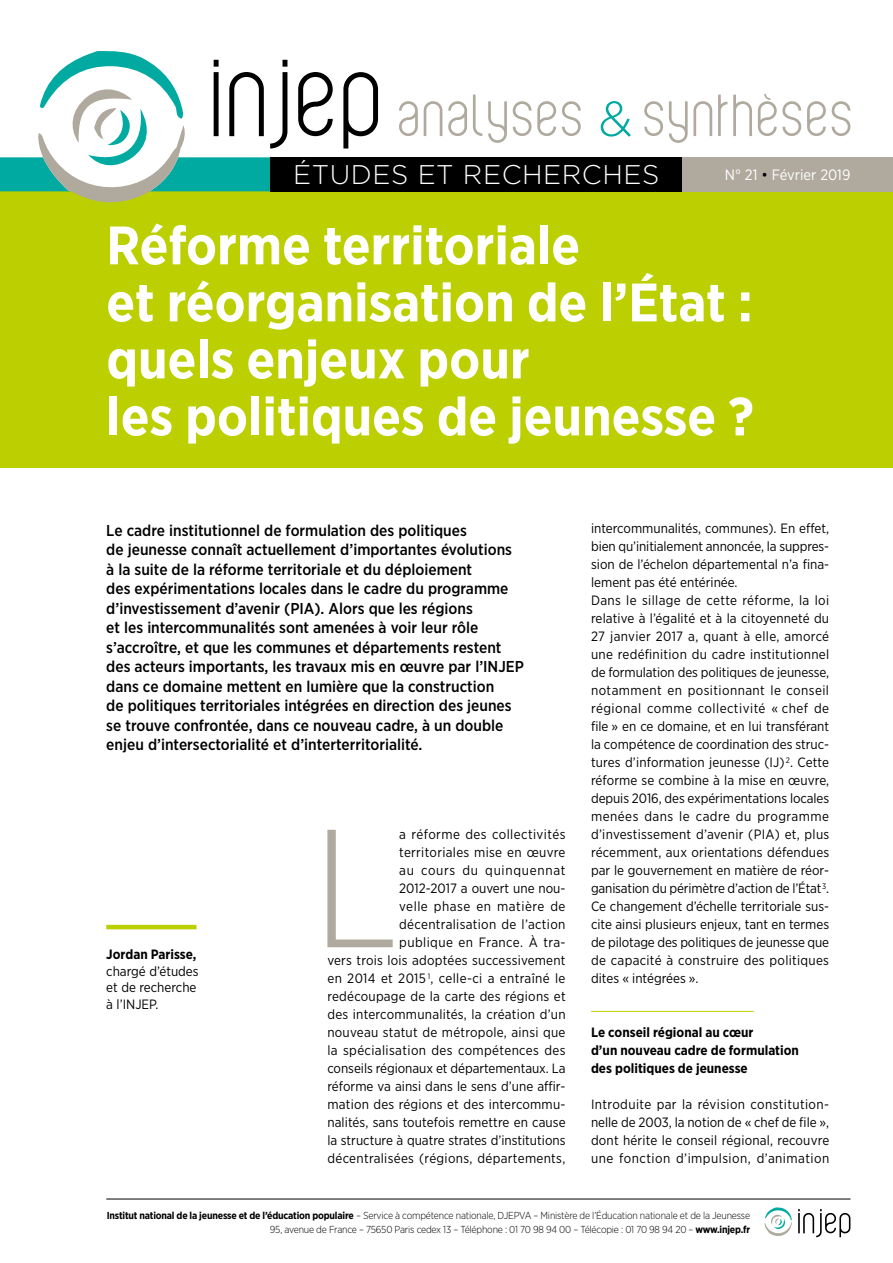
<style>
.page{position:relative;width:893px;height:1263px;background:#fff}
.page>*{position:absolute;margin:0;border:0;box-sizing:border-box;transform-origin:0 0}
.t1{font:300 167.85px "Gotham Narrow";color:#b0aa9e}
.t2{font:700 54px/57px "Gotham Narrow";color:#fff}
.t3{font:300 27px "Gotham";letter-spacing:.02em;color:#fff}
.t4{font:500 15.75px/19.5px "Gotham Narrow";color:#000}
.t5{font:15px "Gotham Narrow";color:#fff}
.t6{font:13.5px/18px "Gotham Narrow";letter-spacing:.005em;color:#000}
.t7{font:700 13.5px/18px "Gotham Narrow";color:#000}
.t8{font:300 10.2px/14.2px "Gotham Narrow";letter-spacing:-.02em;color:#000;text-align:right}
.s1{color:#000}
.s2{font-weight:700}
</style>
<div class="page">
<div style="left:0;top:191px;width:893px;height:277px;background:#bccf00"></div>
<div style="left:270px;top:157px;width:412px;height:34px;background:#000"></div>
<svg style="left:0;top:51px;width:287px;height:152px"></svg>
<svg style="left:298px;top:72px;width:35px;height:64px"></svg>
<svg style="left:343px;top:72px;width:35px;height:77px"></svg>
<svg style="left:644px;top:94px;width:206px;height:49px"></svg>
<svg style="left:601px;top:101px;width:30px;height:36px"></svg>
<svg style="left:399px;top:95px;width:182px;height:48px"></svg>
<div style="left:682px;top:157px;width:211px;height:34px;background:#b0aa9e"></div>
<svg style="left:798px;top:1209px;width:52px;height:28px"></svg>
<svg style="left:764px;top:1207px;width:28px;height:29px"></svg>
<hr style="left:106px;top:1199px;width:745px;height:1px;background:#000">
<hr style="left:106px;top:925px;width:90px;height:4px;background:#bccf00">
<hr style="left:591px;top:1011px;width:163px;height:1px;background:#bccf00">
<h3 class="t3" style="left:293px;top:160px;width:368px">ÉTUDES ET RECHERCHES</h3>
<p class="t5" style="left:725px;top:165px;width:127px">N° 21 <span class="s1">•</span> Février 2019</p>
<h2 class="t2" style="left:106px;top:216px;width:649px">Réforme territoriale<br>et réorganisation de l’État : quels enjeux pour<br>les politiques de jeunesse ?</h2>
<p class="t4" style="left:106px;top:520px;width:419px">Le cadre institutionnel de formulation des politiques<br>de jeunesse connaît actuellement d’importantes évolutions à la suite de la réforme territoriale et du déploiement<br>des expérimentations locales dans le cadre du programme d’investissement d’avenir (PIA). Alors que les régions<br>et les intercommunalités sont amenées à voir leur rôle s’accroître, et que les communes et départements restent des acteurs importants, les travaux mis en œuvre par l’INJEP dans ce domaine mettent en lumière que la construction<br>de politiques territoriales intégrées en direction des jeunes se trouve confrontée, dans ce nouveau cadre, à un double enjeu d’intersectorialité et d’interterritorialité.</p>
<p class="t7" style="left:106px;top:945px;width:92px">Jordan Parisse,</p>
<p class="t6" style="left:106px;top:962px;width:94px;line-height:16.5px">chargé d’études et de recherche à l’INJEP.</p>
<p class="t6" style="left:327px;top:825px;width:240px;text-align:right">a réforme des collectivités territoriales mise en œuvre<br>au cours du quinquennat<br>2012-2017 a ouvert une nou-<br>velle phase en matière de décentralisation de l’action<br>publique en France. À tra-<br>vers trois lois adoptées successivement en 2014 et 2015 <sup>1</sup>, celle-ci a entraîné le redécoupage de la carte des régions et des intercommunalités, la création d’un nouveau statut de métropole, ainsi que la spécialisation des compétences des conseils régionaux et départementaux. La réforme va ainsi dans le sens d’une affir&shy;mation des régions et des intercommu&shy;nalités, sans toutefois remettre en cause la structure à quatre strates d’institutions décentralisées (régions, départements,</p>
<h1 class="t1" style="left:312px;top:785px;width:88px">L</h1>
<p class="t6" style="left:591px;top:519px;width:240px">intercommunalités, communes). En effet, bien qu’initialement annoncée, la suppres&shy;sion de l’échelon départemental n’a fina&shy;lement pas été entérinée.<br>Dans le sillage de cette réforme, la loi relative à l’égalité et à la citoyenneté du 27 janvier 2017 a, quant à elle, amorcé une redéfinition du cadre institutionnel de formulation des politiques de jeunesse, notamment en positionnant le conseil régional comme collectivité « chef de file » en ce domaine, et en lui transférant la compétence de coordination des struc&shy;tures d’information jeunesse (IJ) <sup>2</sup>. Cette réforme se combine à la mise en œuvre, depuis 2016, des expérimentations locales menées dans le cadre du programme d’investissement d’avenir (PIA) et, plus récemment, aux orientations défendues par le gouvernement en matière de réor&shy;ganisation du périmètre d’action de l’État<sup>3</sup>.<br>Ce changement d’échelle territoriale sus&shy;cite ainsi plusieurs enjeux, tant en termes de pilotage des politiques de jeunesse que de capacité à construire des politiques dites « intégrées ».</p>
<p class="t7" style="left:591px;top:1023px;width:209px">Le conseil régional au cœur<br>d’un nouveau cadre de formulation des politiques de jeunesse</p>
<p class="t6" style="left:591px;top:1095px;width:240px;text-align:justify">Introduite par la révision constitution&shy;nelle de 2003, la notion de « chef de file », dont hérite le conseil régional, recouvre une fonction d’impulsion, d’animation</p>
<p class="t8" style="left:107px;top:1208px;width:645px"><span class="s2">Institut national de la jeunesse et de l’éducation populaire</span> – Service à compétence nationale, DJEPVA – Ministère de l’Éducation nationale et de la Jeunesse<br>95, avenue de France – 75650 Paris cedex 13 – Téléphone : 01 70 98 94 00 – Télécopie : 01 70 98 94 20 – <span class="s2">www.injep.fr</span></p>
</div>
